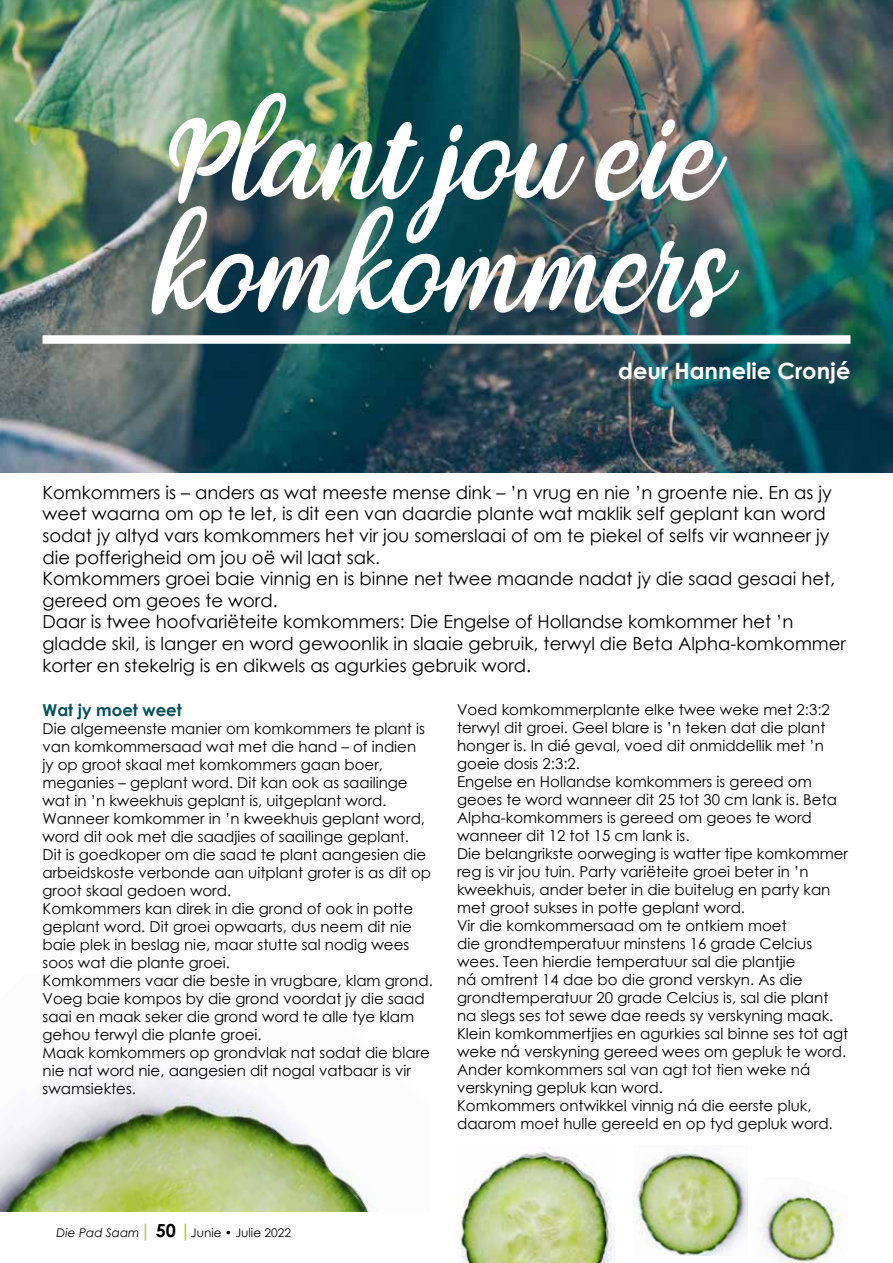
<style>
.page{position:relative;width:893px;height:1263px;background:#fff}
.page>*{position:absolute;margin:0;border:0;box-sizing:border-box;transform-origin:0 0}
.t1{font:94.5px/113.4px "Veni";color:#fff}
.t2{font:700 22.5px "Century Gothic";color:#fff}
.t3{font:18px/21.6px "Century Gothic";color:#000}
.t4{font:700 16.5px "Century Gothic";color:#03525a}
.t5{font:15px/18px "Century Gothic";color:#000}
.t6{font:12px "Century Gothic";color:#000}
.s1{font-style:italic}
.s2{font-size:18px;color:#abc02c}
.s3{font-weight:700;font-size:18px}
.s4{font-weight:700;font-size:18px;color:#abc02c}
</style>
<div class="page">
<img style="left:0;top:1071px;width:374px;height:141px">
<img style="left:457px;top:1149px;width:157px;height:114px">
<img style="left:634px;top:1148px;width:113px;height:108px">
<img style="left:759px;top:1192px;width:83px;height:71px">
<img style="left:0;top:0;width:893px;height:472px">
<div style="left:43px;top:335px;width:807px;height:9px;background:#fff"></div>
<h1 class="t1" style="left:158px;top:104px;width:578px">Plant jou eie komkommers</h1>
<h2 class="t2" style="left:618px;top:354px;width:234px">deur Hannelie Cronjé</h2>
<p class="t3" style="left:43px;top:481px;width:805px">Komkommers is – anders as wat meeste mense dink – ’n vrug en nie ’n groente nie. En as jy weet waarna om op te let, is dit een van daardie plante wat maklik self geplant kan word sodat jy altyd vars komkommers het vir jou somerslaai of om te piekel of selfs vir wanneer jy die pofferigheid om jou oë wil laat sak.<br>Komkommers groei baie vinnig en is binne net twee maande nadat jy die saad gesaai het, gereed om geoes te word.<br>Daar is twee hoofvariëteite komkommers: Die Engelse of Hollandse komkommer het ’n gladde skil, is langer en word gewoonlik in slaaie gebruik, terwyl die Beta Alpha-komkommer korter en stekelrig is en dikwels as agurkies gebruik word.</p>
<p class="t4" style="left:43px;top:698px;width:141px">Wat jy moet weet</p>
<p class="t5" style="left:43px;top:720px;width:392px">Die algemeenste manier om komkommers te plant is van komkommersaad wat met die hand – of indien<br>jy op groot skaal met komkommers gaan boer, meganies – geplant word. Dit kan ook as saailinge wat in ’n kweekhuis geplant is, uitgeplant word.<br>Wanneer komkommer in ’n kweekhuis geplant word, word dit ook met die saadjies of saailinge geplant.<br>Dit is goedkoper om die saad te plant aangesien die arbeidskoste verbonde aan uitplant groter is as dit op groot skaal gedoen word.<br>Komkommers kan direk in die grond of ook in potte geplant word. Dit groei opwaarts, dus neem dit nie baie plek in beslag nie, maar stutte sal nodig wees soos wat die plante groei.<br>Komkommers vaar die beste in vrugbare, klam grond.<br>Voeg baie kompos by die grond voordat jy die saad saai en maak seker die grond word te alle tye klam gehou terwyl die plante groei.<br>Maak komkommers op grondvlak nat sodat die blare nie nat word nie, aangesien dit nogal vatbaar is vir swamsiektes.</p>
<p class="t5" style="left:457px;top:700px;width:393px">Voed komkommerplante elke twee weke met 2:3:2 terwyl dit groei. Geel blare is ’n teken dat die plant honger is. In dié geval, voed dit onmiddellik met ’n goeie dosis 2:3:2.<br>Engelse en Hollandse komkommers is gereed om geoes te word wanneer dit 25 tot 30 cm lank is. Beta Alpha-komkommers is gereed om geoes te word wanneer dit 12 tot 15 cm lank is.<br>Die belangrikste oorweging is watter tipe komkommer reg is vir jou tuin. Party variëteite groei beter in ’n kweekhuis, ander beter in die buitelug en party kan met groot sukses in potte geplant word.<br>Vir die komkommersaad om te ontkiem moet<br>die grondtemperatuur minstens 16 grade Celcius wees. Teen hierdie temperatuur sal die plantjie<br>ná omtrent 14 dae bo die grond verskyn. As die grondtemperatuur 20 grade Celcius is, sal die plant na slegs ses tot sewe dae reeds sy verskyning maak.<br>Klein komkommertjies en agurkies sal binne ses tot agt weke ná verskyning gereed wees om gepluk te word.<br>Ander komkommers sal van agt tot tien weke ná verskyning gepluk kan word.<br>Komkommers ontwikkel vinnig ná die eerste pluk, daarom moet hulle gereeld en op tyd gepluk word.</p>
<p class="t6" style="left:57px;top:1224px;width:236px"><span class="s1">Die Pad Saam</span><span class="s2">|</span> <span class="s3">50</span> <span class="s4">|</span>Junie • Julie 2022</p>
</div>
